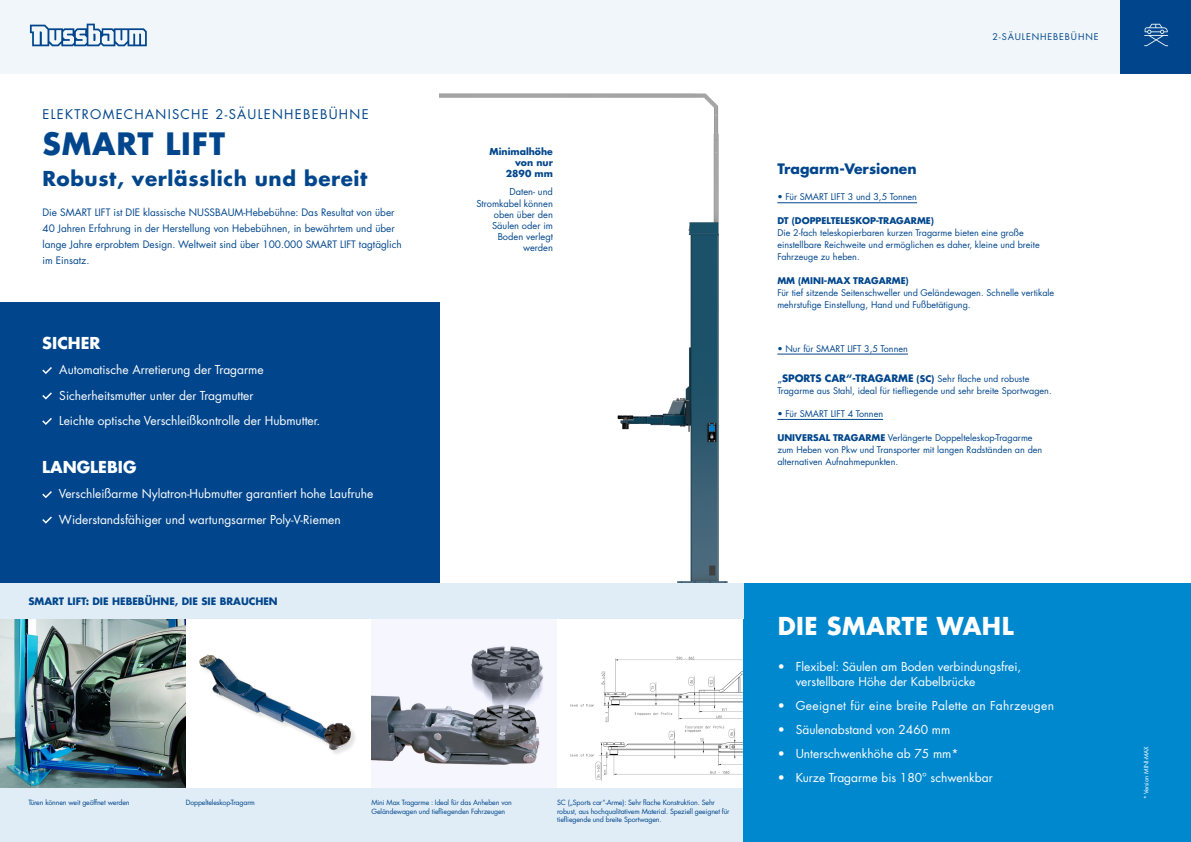
<style>
.page{position:relative;width:1191px;height:842px;background:#fff}
.page>*{position:absolute;margin:0;border:0;box-sizing:border-box;transform-origin:0 0}
.t1{font:700 30px "Futura LT Pro";letter-spacing:.03em;color:#01468c}
.t2{font:700 24px "Futura LT Pro";letter-spacing:.02em;color:#fff}
.t3{font:700 20px "Futura LT Pro";letter-spacing:.03em;color:#01468c}
.t4{font:700 16px "Futura LT Pro";color:#fff}
.t5{font:700 14px "Futura LT Pro";color:#01468c}
.t6{font:13px "Futura LT Pro";letter-spacing:.1em;color:#01468c}
.t7{font:12px/15px "Futura LT Pro";color:#fff}
.t8{font:12px "Futura LT Pro";letter-spacing:.03em;color:#fff}
.t9{font:10px/16px "Futura LT Pro";color:#01468c}
.t10{font:700 10px "Futura LT Pro";color:#01468c}
.t11{font:9.3px/11.2px "Futura LT Pro";color:#01468c;text-align:right}
.t12{font:700 9.3px "Futura LT Pro";color:#01468c}
.t13{font:9px/12px "Futura LT Pro";color:#01468c}
.t14{font:9px "Futura LT Pro";letter-spacing:.1em;color:#01468c}
.légendes{font:7px/8.4px "Futura LT Pro";letter-spacing:-.02em;color:#01468c}
.t15{font:6px "Futura LT Pro";color:#fff}
.s1{font-weight:700}
.s2{font-size:10px}
.s3{font-weight:700;font-size:10px}
</style>
<div class="page">
<img style="left:0;top:619px;width:186px;height:170px">
<img style="left:371px;top:645px;width:186px;height:144px">
<img style="left:199px;top:654px;width:156px;height:100px">
<img style="left:439px;top:93px;width:289px;height:490px">
<div style="left:1119px;top:0;width:72px;height:74px;background:#01468c"></div>
<div style="left:0;top:0;width:1119px;height:74px;background:#f0f6fa"></div>
<svg style="left:1144px;top:24px;width:24px;height:22px"></svg>
<svg style="left:30px;top:24px;width:117px;height:22px"></svg>
<div style="left:0;top:789px;width:743px;height:53px;background:#e1edf6"></div>
<div style="left:743px;top:583px;width:448px;height:259px;background:#0088ce"></div>
<hr style="left:777px;top:203px;width:140px;height:1px;background:#01468c">
<hr style="left:777px;top:354px;width:131px;height:1px;background:#01468c">
<hr style="left:777px;top:419px;width:106px;height:1px;background:#01468c">
<div style="left:0;top:583px;width:743px;height:36px;background:#e1edf6"></div>
<div style="left:0;top:303px;width:439px;height:280px;background:#01468c"></div>
<svg style="left:42px;top:367px;width:10px;height:7px"></svg>
<svg style="left:42px;top:392px;width:10px;height:7px"></svg>
<svg style="left:42px;top:418px;width:10px;height:7px"></svg>
<svg style="left:42px;top:491px;width:10px;height:7px"></svg>
<svg style="left:42px;top:516px;width:10px;height:8px"></svg>
<p class="t6" style="left:43px;top:105px;width:327px">ELEKTROMECHANISCHE 2-SÄULENHEBEBÜHNE</p>
<p class="t1" style="left:43px;top:121px;width:184px">SMART LIFT</p>
<p class="t3" style="left:43px;top:163px;width:326px">Robust, verlässlich und bereit</p>
<p class="t9" style="left:43px;top:204px;width:361px">Die SMART LIFT ist DIE klassische NUSSBAUM-Hebebühne: Das Resultat von über 40 Jahren Erfahrung in der Herstellung von Hebebühnen, in bewährtem und über lange Jahre erprobtem Design. Weltweit sind über 100.000 SMART LIFT tagtäglich im Einsatz.</p>
<p class="t4" style="left:42px;top:330px;width:60px">SICHER</p>
<p class="t7" style="left:59px;top:362px;width:206px">Automatische Arretierung der Tragarme</p>
<p class="t7" style="left:59px;top:387px;width:196px">Sicherheitsmutter unter der Tragmutter</p>
<p class="t7" style="left:59px;top:413px;width:262px">Leichte optische Verschleißkontrolle der Hubmutter.</p>
<p class="t4" style="left:42px;top:454px;width:96px">LANGLEBIG</p>
<p class="t7" style="left:59px;top:486px;width:316px">Verschleißarme Nylatron-Hubmutter garantiert hohe Laufruhe</p>
<p class="t7" style="left:59px;top:512px;width:283px">Widerstandsfähiger und wartungsarmer Poly-V-Riemen</p>
<p class="t10" style="left:28px;top:593px;width:251px">SMART LIFT: DIE HEBEBÜHNE, DIE SIE BRAUCHEN</p>
<p class="t12" style="left:489px;top:144px;width:65px">Minimalhöhe</p>
<p class="t12" style="left:515px;top:156px;width:39px">von nur</p>
<p class="t12" style="left:506px;top:167px;width:49px">2890 mm</p>
<p class="t11" style="left:476px;top:186px;width:78px">Daten- und<br>Stromkabel können oben über den<br>Säulen oder im<br>Boden verlegt werden</p>
<p class="légendes" style="left:28px;top:798px;width:103px">Türen können weit geöffnet werden</p>
<p class="légendes" style="left:186px;top:798px;width:71px">Doppelteleskop-Tragarm</p>
<p class="légendes" style="left:371px;top:798px;width:142px">Mini Max Tragarme : Ideal für das Anheben von<br>Geländewagen und tiefliegenden Fahrzeugen</p>
<p class="légendes" style="left:557px;top:798px;width:174px">SC („Sports car“-Arme): Sehr flache Konstruktion. Sehr robust, aus hochqualitativem Material. Speziell geeignet für tiefliegende und breite Sportwagen.</p>
<p class="t14" style="left:992px;top:31px;width:108px">2-SÄULENHEBEBÜHNE</p>
<p class="t5" style="left:777px;top:158px;width:141px">Tragarm-Versionen</p>
<p class="t13" style="left:777px;top:191px;width:141px">• Für SMART LIFT 3 und 3,5 Tonnen</p>
<p class="t13" style="left:777px;top:215px;width:264px"><span class="s1">DT (DOPPELTELESKOP-TRAGARME)<br></span>Die 2-fach teleskopierbaren kurzen Tragarme bieten eine große einstellbare Reichweite und ermöglichen es daher, kleine und breite Fahrzeuge zu heben.</p>
<p class="t13" style="left:777px;top:274px;width:278px"><span class="s1">MM (MINI-MAX TRAGARME)<br></span>Für tief sitzende Seitenschweller und Geländewagen. Schnelle vertikale mehrstufige Einstellung, Hand und Fußbetätigung.</p>
<p class="t13" style="left:777px;top:342px;width:132px">• Nur für SMART LIFT 3,5 Tonnen</p>
<p class="t13" style="left:777px;top:372px;width:276px"><span class="s2">„</span><span class="s3">SPORTS CAR“-TRAGARME</span> <span class="s1">(SC)</span> Sehr flache und robuste<br>Tragarme aus Stahl, ideal für tiefliegende und sehr breite Sportwagen.</p>
<p class="t13" style="left:777px;top:407px;width:107px">• Für SMART LIFT 4 Tonnen</p>
<p class="t13" style="left:777px;top:431px;width:266px"><span class="s1">UNIVERSAL TRAGARME</span> Verlängerte Doppelteleskop-Tragarme zum Heben von Pkw und Transporter mit langen Radständen an den alternativen Aufnahmepunkten.</p>
<p class="t2" style="left:777px;top:608px;width:237px">DIE SMARTE WAHL</p>
<p class="t7" style="left:795px;top:659px;width:227px;text-indent:-18px">• Flexibel: Säulen am Boden verbindungsfrei, verstellbare Höhe der Kabelbrücke</p>
<p class="t8" style="left:777px;top:697px;width:278px">• Geeignet für eine breite Palette an Fahrzeugen</p>
<p class="t7" style="left:777px;top:722px;width:174px">• Säulenabstand von 2460 mm</p>
<p class="t7" style="left:777px;top:746px;width:182px">• Unterschwenkhöhe ab 75 mm*</p>
<p class="t7" style="left:777px;top:770px;width:216px">• Kurze Tragarme bis 180° schwenkbar</p>
<p class="t15" style="left:1142px;top:799px;width:55px;rotate:-90deg">* Version MINI-MAX</p>
</div>
